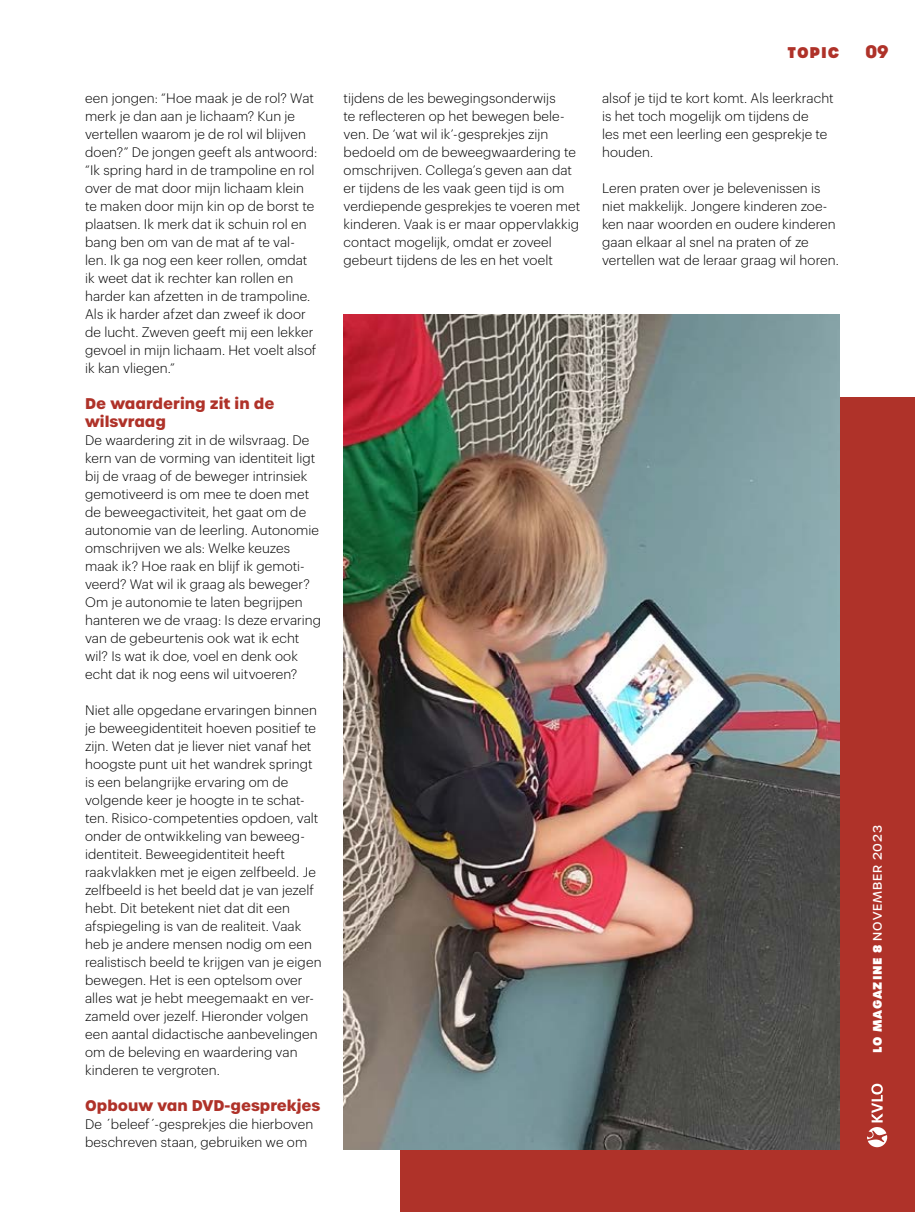
<style>
.page{position:relative;width:915px;height:1212px;background:#fff}
.page>*{position:absolute;margin:0;border:0;box-sizing:border-box;transform-origin:0 0}
.t1{font:900 18px "GT Walsheim Pro";color:#af3229}
.t2{font:700 15px/18px "Urbane";color:#af3229}
.t3{font:800 15px "Urbane";letter-spacing:.06em;color:#af3229}
.t4{font:300 13.5px/18px "Graphik";letter-spacing:.005em;color:#000}
.t5{font:500 12px "Urbane";letter-spacing:.075em;color:#fff}
.s1{font-weight:800}
</style>
<div class="page">
<div style="left:400px;top:398px;width:514px;height:814px;background:#af3229"></div>
<img style="left:343px;top:315px;width:495px;height:835px">
<svg style="left:867px;top:1084px;width:19px;height:63px"></svg>
<p class="t4" style="left:85px;top:88px;width:233px">een jongen: “Hoe maak je de rol? Wat merk je dan aan je lichaam? Kun je vertellen waarom je de rol wil blijven doen?” De jongen geeft als antwoord: “Ik spring hard in de trampoline en rol over de mat door mijn lichaam klein te maken door mijn kin op de borst te plaatsen. Ik merk dat ik schuin rol en bang ben om van de mat af te val&shy;len. Ik ga nog een keer rollen, omdat ik weet dat ik rechter kan rollen en harder kan afzetten in de trampoline.<br>Als ik harder afzet dan zweef ik door de lucht. Zweven geeft mij een lekker gevoel in mijn lichaam. Het voelt alsof ik kan vliegen.”</p>
<p class="t2" style="left:85px;top:395px;width:191px">De waardering zit in de wilsvraag</p>
<p class="t4" style="left:85px;top:430px;width:237px">De waardering zit in de wilsvraag. De kern van de vorming van identiteit ligt bij de vraag of de beweger intrinsiek gemotiveerd is om mee te doen met de beweegactiviteit, het gaat om de autonomie van de leerling. Autonomie omschrijven we als: Welke keuzes maak ik? Hoe raak en blijf ik gemoti&shy;veerd? Wat wil ik graag als beweger?<br>Om je autonomie te laten begrijpen hanteren we de vraag: Is deze ervaring van de gebeurtenis ook wat ik echt wil? Is wat ik doe, voel en denk ook echt dat ik nog eens wil uitvoeren?</p>
<p class="t4" style="left:85px;top:700px;width:238px">Niet alle opgedane ervaringen binnen je beweegidentiteit hoeven positief te zijn. Weten dat je liever niet vanaf het hoogste punt uit het wandrek springt is een belangrijke ervaring om de volgende keer je hoogte in te schat&shy;ten. Risico-competenties opdoen, valt onder de ontwikkeling van beweeg&shy;identiteit. Beweegidentiteit heeft raakvlakken met je eigen zelfbeeld. Je zelfbeeld is het beeld dat je van jezelf hebt. Dit betekent niet dat dit een afspiegeling is van de realiteit. Vaak heb je andere mensen nodig om een realistisch beeld te krijgen van je eigen bewegen. Het is een optelsom over alles wat je hebt meegemaakt en ver&shy;zameld over jezelf. Hieronder volgen een aantal didactische aanbevelingen om de beleving en waardering van kinderen te vergroten.</p>
<p class="t2" style="left:85px;top:1097px;width:237px">Opbouw van DVD-gesprekjes</p>
<p class="t4" style="left:85px;top:1114px;width:230px">De ´beleef´-gesprekjes die hierboven beschreven staan, gebruiken we om</p>
<p class="t3" style="left:787px;top:42px;width:53px">TOPIC</p>
<h1 class="t1" style="left:865px;top:40px;width:25px">09</h1>
<p class="t4" style="left:343px;top:88px;width:238px">tijdens de les bewegingsonderwijs<br>te reflecteren op het bewegen bele&shy;ven. De ‘wat wil ik’-gesprekjes zijn bedoeld om de beweegwaardering te omschrijven. Collega’s geven aan dat er tijdens de les vaak geen tijd is om verdiepende gesprekjes te voeren met kinderen. Vaak is er maar oppervlakkig contact mogelijk, omdat er zoveel gebeurt tijdens de les en het voelt</p>
<p class="t4" style="left:602px;top:88px;width:233px">alsof je tijd te kort komt. Als leerkracht is het toch mogelijk om tijdens de<br>les met een leerling een gesprekje te houden.</p>
<p class="t4" style="left:602px;top:178px;width:238px">Leren praten over je belevenissen is niet makkelijk. Jongere kinderen zoe&shy;ken naar woorden en oudere kinderen gaan elkaar al snel na praten of ze vertellen wat de leraar graag wil horen.</p>
<p class="t5" style="left:869px;top:1053px;width:229px;rotate:-90deg"><span class="s1">LO MAGAZINE 8</span> NOVEMBER 2023</p>
</div>
